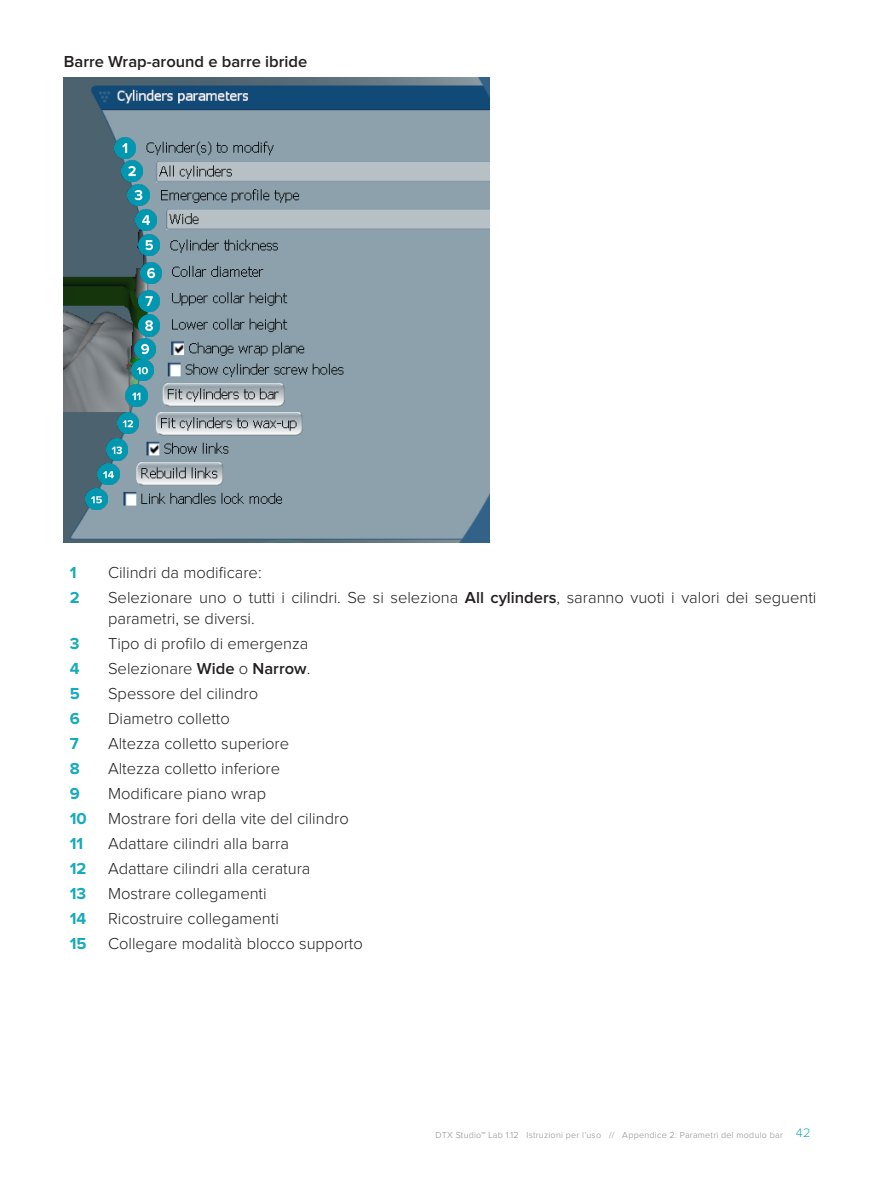
<style>
.page{position:relative;width:893px;height:1191px;background:#fff}
.page>*{position:absolute;margin:0;border:0;box-sizing:border-box;transform-origin:0 0}
.Body_text{font:300 16.5px/21px "Proxima Nova";color:#231f20}
.Head_level_3{font:600 16.5px "Proxima Nova";color:#231f20}
.Body_text-2{font:700 16.5px "Proxima Nova";color:#15abbc}
.t1{font:300 9px "Proxima Nova";letter-spacing:.025em;color:#91898a}
.s1{font-weight:600}
.s2{font-size:12.75px;color:#15abbc}
</style>
<div class="page">
<img style="left:64px;top:77px;width:425px;height:466px">
<img style="left:114px;top:137px;width:21px;height:21px">
<img style="left:121px;top:161px;width:22px;height:21px">
<img style="left:128px;top:185px;width:21px;height:21px">
<img style="left:135px;top:209px;width:21px;height:21px">
<img style="left:138px;top:234px;width:21px;height:22px">
<img style="left:140px;top:262px;width:22px;height:21px">
<img style="left:139px;top:290px;width:21px;height:21px">
<img style="left:126px;top:385px;width:21px;height:21px">
<img style="left:132px;top:359px;width:21px;height:22px">
<img style="left:134px;top:338px;width:22px;height:21px">
<img style="left:138px;top:315px;width:21px;height:21px">
<img style="left:117px;top:412px;width:22px;height:22px">
<img style="left:106px;top:439px;width:22px;height:21px">
<img style="left:98px;top:463px;width:21px;height:22px">
<img style="left:86px;top:488px;width:21px;height:22px">
<p class="Head_level_3" style="left:64px;top:54px;width:245px">Barre Wrap-around e barre ibride</p>
<p class="Body_text-2" style="left:70px;top:565px;width:8px">1</p>
<p class="Body_text" style="left:108px;top:562px;width:155px">Cilindri da modificare:</p>
<p class="Body_text-2" style="left:70px;top:590px;width:11px">2</p>
<p class="Body_text" style="left:108px;top:587px;width:710px">Selezionare uno o tutti i cilindri. Se si seleziona <span class="s1">All cylinders</span>, saranno vuoti i valori dei seguenti parametri, se diversi.</p>
<p class="Body_text-2" style="left:70px;top:636px;width:11px">3</p>
<p class="Body_text" style="left:108px;top:633px;width:202px">Tipo di profilo di emergenza</p>
<p class="Body_text-2" style="left:70px;top:661px;width:11px">4</p>
<p class="Body_text" style="left:108px;top:658px;width:204px">Selezionare <span class="s1">Wide</span> o <span class="s1">Narrow</span>.</p>
<p class="Body_text-2" style="left:70px;top:686px;width:12px">5</p>
<p class="Body_text" style="left:108px;top:683px;width:152px">Spessore del cilindro</p>
<p class="Body_text-2" style="left:70px;top:711px;width:12px">6</p>
<p class="Body_text" style="left:108px;top:709px;width:123px">Diametro colletto</p>
<p class="Body_text-2" style="left:70px;top:736px;width:10px">7</p>
<p class="Body_text" style="left:108px;top:734px;width:183px">Altezza colletto superiore</p>
<p class="Body_text-2" style="left:70px;top:761px;width:11px">8</p>
<p class="Body_text" style="left:108px;top:759px;width:174px">Altezza colletto inferiore</p>
<p class="Body_text-2" style="left:70px;top:786px;width:12px">9</p>
<p class="Body_text" style="left:108px;top:784px;width:160px">Modificare piano wrap</p>
<p class="Body_text-2" style="left:70px;top:811px;width:19px">10</p>
<p class="Body_text" style="left:108px;top:809px;width:242px">Mostrare fori della vite del cilindro</p>
<p class="Body_text-2" style="left:70px;top:836px;width:15px">11</p>
<p class="Body_text" style="left:108px;top:834px;width:182px">Adattare cilindri alla barra</p>
<p class="Body_text-2" style="left:70px;top:861px;width:18px">12</p>
<p class="Body_text" style="left:108px;top:859px;width:204px">Adattare cilindri alla ceratura</p>
<p class="Body_text-2" style="left:70px;top:886px;width:18px">13</p>
<p class="Body_text" style="left:108px;top:884px;width:160px">Mostrare collegamenti</p>
<p class="Body_text-2" style="left:70px;top:911px;width:18px">14</p>
<p class="Body_text" style="left:108px;top:909px;width:172px">Ricostruire collegamenti</p>
<p class="Body_text-2" style="left:70px;top:936px;width:18px">15</p>
<p class="Body_text" style="left:108px;top:934px;width:256px">Collegare modalità blocco supporto</p>
<p class="t1" style="left:436px;top:1130px;width:376px">DTX Studio™ Lab 1.12 Istruzioni per l’uso // Appendice 2: Parametri del modulo bar <span class="s2">42</span></p>
</div>
